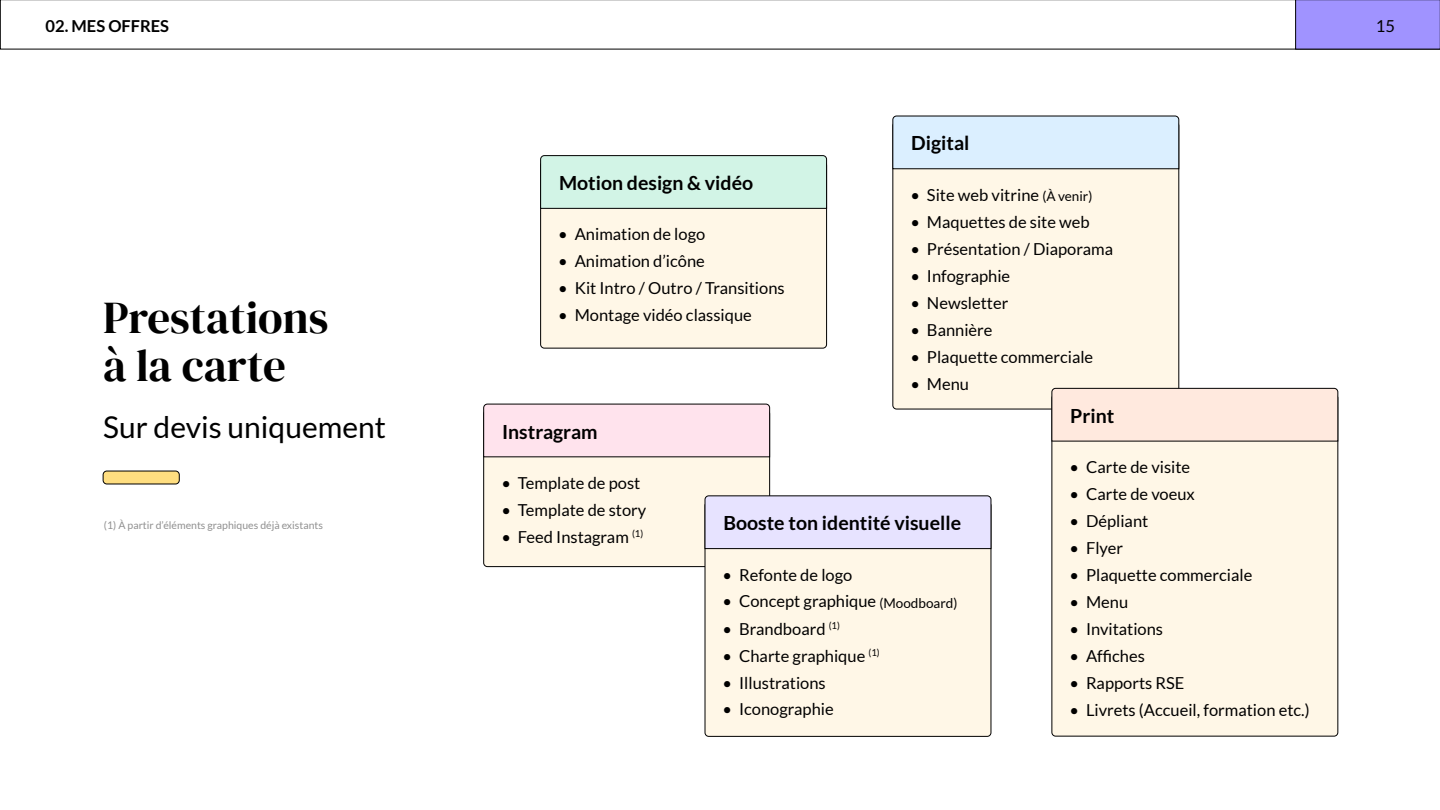
<style>
.page{position:relative;width:1440px;height:810px;background:#fff}
.page>*{position:absolute;margin:0;border:0;box-sizing:border-box;transform-origin:0 0}
.t1{font:45px/48px "DM Serif Display";color:#000}
.t2{font:30px "Lato";color:#000}
.t3{font:700 19.5px "Lato";color:#000}
.t4{font:16.5px "Lato";color:#000}
.t5{font:700 16.5px "Lato";color:#000}
.t6{font:10.5px "Lato";color:#909090}
.s1{font-size:13.5px}
</style>
<div class="page">
<div style="left:541px;top:162px;width:286px;height:186px;background:#fff7e7;border-radius:4px"></div>
<div style="left:540px;top:161px;width:287px;height:188px;border:1px solid #000;border-radius:4px"></div>
<svg style="left:540px;top:155px;width:287px;height:54px;background:#c8e9db"></svg>
<div style="left:484px;top:410px;width:286px;height:157px;background:#fff7e7;border-radius:4px"></div>
<svg style="left:483px;top:403px;width:287px;height:55px;background:#f4d9e2"></svg>
<div style="left:705px;top:502px;width:286px;height:234px;background:#fff7e7;border-radius:4px"></div>
<div style="left:704px;top:495px;width:288px;height:54px;background:#e7e3ff"></div>
<div style="left:893px;top:122px;width:286px;height:287px;background:#fff7e7;border-radius:4px"></div>
<svg style="left:892px;top:115px;width:288px;height:55px;background:#d2e4f3"></svg>
<div style="left:1052px;top:394px;width:286px;height:342px;background:#fff7e7;border-radius:4px"></div>
<div style="left:1051px;top:388px;width:288px;height:54px;background:#ffe9de"></div>
<div style="left:103px;top:471px;width:76px;height:13px;background:#ffde80;border-radius:4px"></div>
<div style="left:103px;top:471px;width:77px;height:13px;border:1px solid #000;border-radius:4px"></div>
<svg style="left:0;top:0;width:1295px;height:49px"></svg>
<div style="left:1295px;top:0;width:145px;height:49px;background:#a093ff"></div>
<p class="t5" style="left:46px;top:17px;width:125px">02. MES OFFRES</p>
<p class="t4" style="left:1376px;top:17px;width:21px">15</p>
<h1 class="t1" style="left:103px;top:294px;width:227px">Prestations à la carte</h1>
<h2 class="t2" style="left:103px;top:410px;width:284px">Sur devis uniquement</h2>
<p class="t6" style="left:104px;top:519px;width:221px">(1) À partir d’éléments graphiques déjà existants</p>
<p class="t3" style="left:911px;top:132px;width:60px">Digital</p>
<p class="t4" style="left:910px;top:186px;width:183px">• Site web vitrine <span class="s1">(À venir)</span></p>
<p class="t4" style="left:910px;top:213px;width:181px">• Maquettes de site web</p>
<p class="t4" style="left:910px;top:239px;width:204px">• Présentation / Diaporama</p>
<p class="t4" style="left:910px;top:266px;width:101px">• Infographie</p>
<p class="t4" style="left:910px;top:293px;width:99px">• Newsletter</p>
<p class="t4" style="left:910px;top:320px;width:84px">• Bannière</p>
<p class="t4" style="left:910px;top:347px;width:184px">• Plaquette commerciale</p>
<p class="t4" style="left:910px;top:374px;width:60px">• Menu</p>
<p class="t3" style="left:1070px;top:405px;width:46px">Print</p>
<p class="t4" style="left:1070px;top:458px;width:122px">• Carte de visite</p>
<p class="t4" style="left:1070px;top:485px;width:127px">• Carte de voeux</p>
<p class="t4" style="left:1070px;top:512px;width:80px">• Dépliant</p>
<p class="t4" style="left:1070px;top:539px;width:55px">• Flyer</p>
<p class="t4" style="left:1070px;top:566px;width:184px">• Plaquette commerciale</p>
<p class="t4" style="left:1070px;top:593px;width:60px">• Menu</p>
<p class="t4" style="left:1070px;top:620px;width:95px">• Invitations</p>
<p class="t4" style="left:1070px;top:647px;width:77px">• Affiches</p>
<p class="t4" style="left:1070px;top:674px;width:116px">• Rapports RSE</p>
<p class="t4" style="left:1070px;top:701px;width:242px">• Livrets (Accueil, formation etc.)</p>
<p class="t3" style="left:559px;top:172px;width:196px">Motion design &amp; vidéo</p>
<p class="t4" style="left:558px;top:225px;width:148px">• Animation de logo</p>
<p class="t4" style="left:558px;top:252px;width:148px">• Animation d’icône</p>
<p class="t4" style="left:558px;top:279px;width:228px">• Kit Intro / Outro / Transitions</p>
<p class="t4" style="left:558px;top:306px;width:195px">• Montage vidéo classique</p>
<p class="t3" style="left:502px;top:420px;width:97px">Instragram</p>
<p class="t4" style="left:501px;top:474px;width:141px">• Template de post</p>
<p class="t4" style="left:501px;top:501px;width:147px">• Template de story</p>
<p class="t4" style="left:501px;top:528px;width:144px">• Feed Instagram <sup>(1)</sup></p>
<p class="t3" style="left:723px;top:512px;width:239px">Booste ton identité visuelle</p>
<p class="t4" style="left:723px;top:565px;width:131px">• Refonte de logo</p>
<p class="t4" style="left:723px;top:592px;width:236px">• Concept graphique <span class="s1">(Moodboard)</span></p>
<p class="t4" style="left:723px;top:619px;width:119px">• Brandboard <sup>(1)</sup></p>
<p class="t4" style="left:723px;top:646px;width:159px">• Charte graphique <sup>(1)</sup></p>
<p class="t4" style="left:723px;top:673px;width:105px">• Illustrations</p>
<p class="t4" style="left:723px;top:700px;width:113px">• Iconographie</p>
</div>
